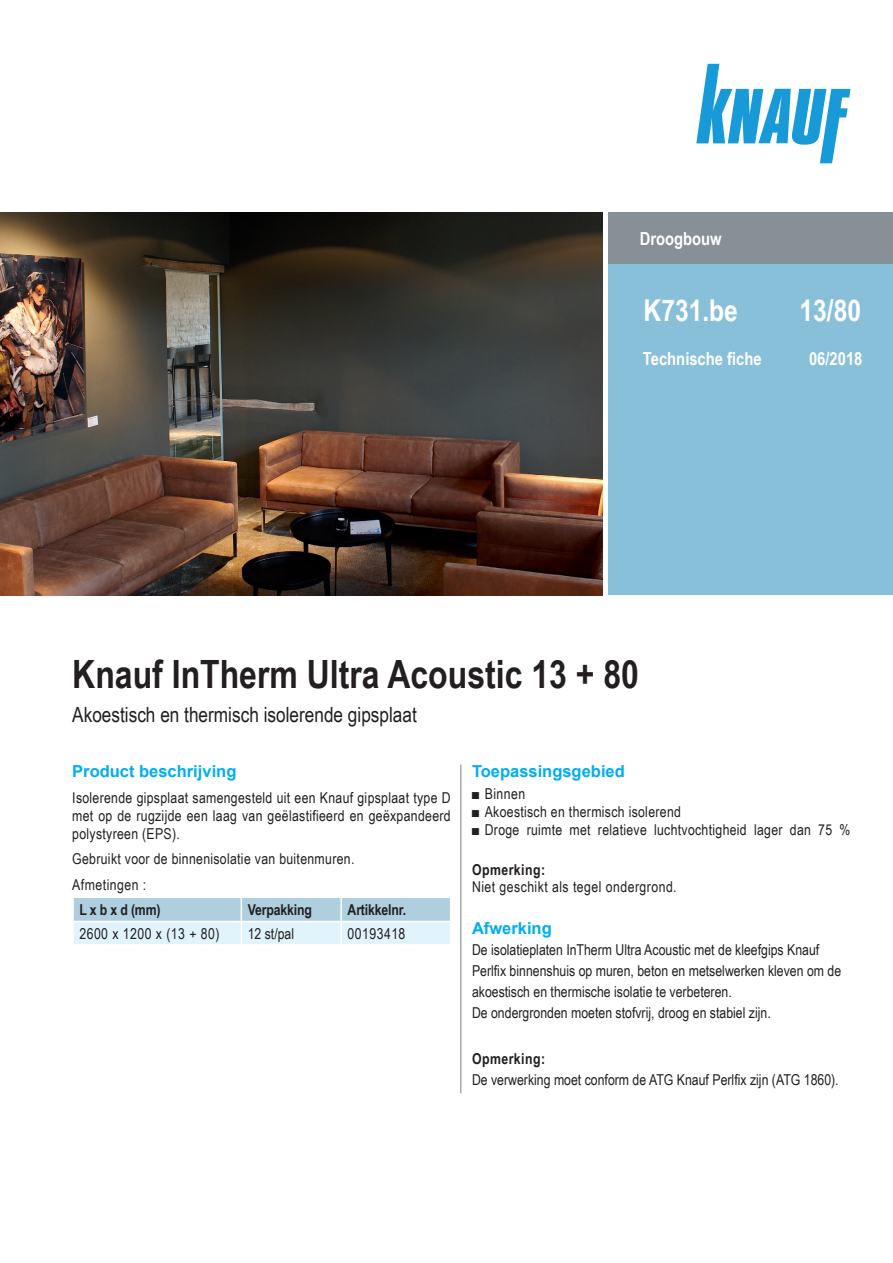
<style>
.page{position:relative;width:893px;height:1263px;background:#fff}
.page>*{position:absolute;margin:0;border:0;box-sizing:border-box;transform-origin:0 0}
.t1{font:700 39px "Arial Narrow";color:#231f20}
.t2{font:700 30px "Arial Narrow";color:#fff}
.t3{font:21px "Arial Narrow";color:#231f20}
.t4{font:700 18px "Arial Narrow";color:#fff}
.t5{font:700 16.5px "Arial";color:#00aeef}
.t6{font:15px/21px "Arial Narrow";color:#231f20;text-align:justify}
.t7{font:15px/25.2px "Arial Narrow";letter-spacing:.02em;color:#231f20}
.t8{font:15px "Arial Narrow";letter-spacing:.03em;color:#231f20}
.t9{font:700 15px "Arial Narrow";letter-spacing:-.01em;color:#231f20}
.t10{font:700 15px "Arial Narrow";letter-spacing:.03em;color:#231f20}
</style>
<div class="page">
<div style="left:608px;top:213px;width:285px;height:382px;background:#89c0d9"></div>
<div style="left:608px;top:213px;width:285px;height:51px;background:#869096"></div>
<svg style="left:696px;top:64px;width:154px;height:99px"></svg>
<hr style="left:460px;top:765px;width:1px;height:328px;background:#869096">
<svg style="left:73px;top:898px;width:377px;height:46px;background:#c9e2ee"></svg>
<img style="left:0;top:213px;width:602px;height:382px">
<p class="t4" style="left:640px;top:225px;width:83px">Droogbouw</p>
<h2 class="t2" style="left:644px;top:287px;width:96px">K731.be</h2>
<h2 class="t2" style="left:799px;top:287px;width:63px">13/80</h2>
<p class="t4" style="left:643px;top:345px;width:120px">Technische fiche</p>
<p class="t4" style="left:809px;top:345px;width:55px">06/2018</p>
<h1 class="t1" style="left:72px;top:645px;width:568px">Knauf InTherm Ultra Acoustic 13 + 80</h1>
<h3 class="t3" style="left:72px;top:699px;width:346px">Akoestisch en thermisch isolerende gipsplaat</h3>
<p class="t5" style="left:72px;top:760px;width:166px">Product beschrijving</p>
<p class="t6" style="left:72px;top:788px;width:380px;line-height:18px">Isolerende gipsplaat samengesteld uit een Knauf gipsplaat type D met op de rugzijde een laag van geëlastifieerd en geëxpandeerd polystyreen (EPS).</p>
<p class="t7" style="left:72px;top:846px;width:284px">Gebruikt voor de binnenisolatie van buitenmuren.<br>Afmetingen :</p>
<p class="t9" style="left:79px;top:898px;width:83px">L x b x d (mm)</p>
<p class="t9" style="left:248px;top:898px;width:66px">Verpakking</p>
<p class="t9" style="left:348px;top:898px;width:60px">Artikkelnr.</p>
<p class="t8" style="left:79px;top:922px;width:142px">2600 x 1200 x (13 + 80)</p>
<p class="t6" style="left:248px;top:922px;width:48px">12 st/pal</p>
<p class="t8" style="left:348px;top:922px;width:59px">00193418</p>
<p class="t5" style="left:472px;top:760px;width:154px">Toepassingsgebied</p>
<p class="t6" style="left:472px;top:782px;width:55px">■ Binnen</p>
<p class="t7" style="left:472px;top:798px;width:210px">■ Akoestisch en thermisch isolerend</p>
<p class="t7" style="left:472px;top:816px;width:380px">■ Droge ruimte met relatieve luchtvochtigheid lager dan 75 %</p>
<p class="t10" style="left:472px;top:858px;width:75px">Opmerking:</p>
<p class="t8" style="left:472px;top:875px;width:206px">Niet geschikt als tegel ondergrond.</p>
<p class="t5" style="left:472px;top:917px;width:81px">Afwerking</p>
<p class="t6" style="left:472px;top:938px;width:371px;text-align:left">De isolatieplaten InTherm Ultra Acoustic met de kleefgips Knauf Perlfix binnenshuis op muren, beton en metselwerken kleven om de akoestisch en thermische isolatie te verbeteren.<br>De ondergronden moeten stofvrij, droog en stabiel zijn.</p>
<p class="t10" style="left:472px;top:1047px;width:75px">Opmerking:</p>
<p class="t6" style="left:472px;top:1068px;width:368px">De verwerking moet conform de ATG Knauf Perlfix zijn (ATG 1860).</p>
</div>
